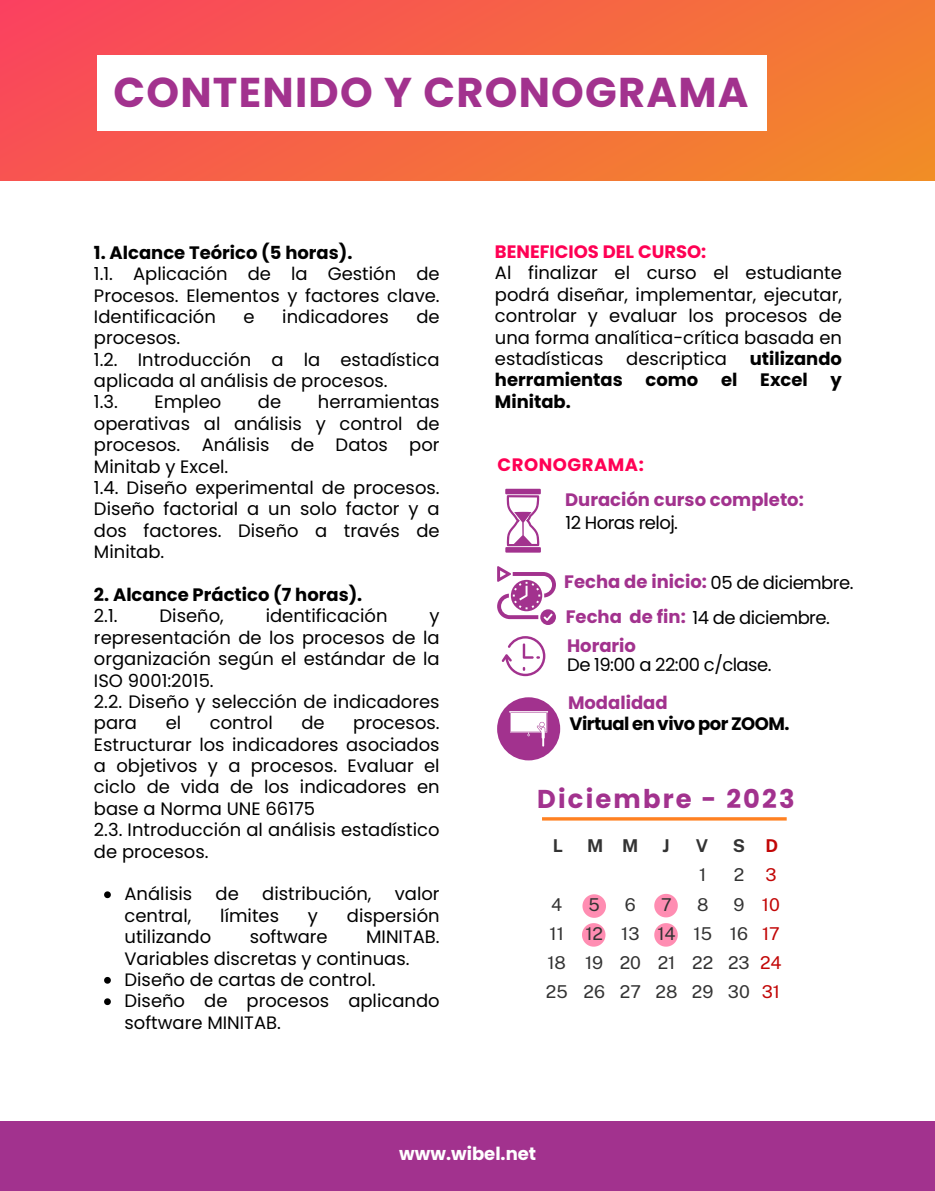
<style>
.page{position:relative;width:935px;height:1191px;background:#fff}
.page>*{position:absolute;margin:0;border:0;box-sizing:border-box;transform-origin:0 0}
.t1{font:700 41.55px "Poppins";letter-spacing:.03em;color:#a2328e}
.t2{font:700 25.8px "Poppins";letter-spacing:.085em;color:#a2328e}
.t3{font:18px/21.3px "Poppins";color:#000;text-align:justify}
.t4{font:700 18px "Poppins";color:#000}
.t5{font:700 18px "Poppins";color:#a2328e}
.t6{font:18px "Poppins";letter-spacing:-.03em;color:#000}
.t7{font:700 18px "Poppins";letter-spacing:-.03em;color:#000}
.t8{font:700 18px "Poppins";color:#ff0054}
.t9{font:700 18px "Poppins";color:#fff}
.t10{font:700 18px "Poppins";letter-spacing:.03em;color:#ff0054}
.t11{font:17.7px "Public Sans";color:#333}
.t12{font:17.7px "Public Sans";color:#c20606}
.t13{font:700 17.7px "Public Sans";color:#333}
.t14{font:700 17.7px "Public Sans";color:#c20606}
.s1{font-weight:400;color:#000}
.s2{font-weight:700;color:#a2328e}
</style>
<div class="page">
<div style="left:1px;top:0;width:934px;height:181px;background:linear-gradient(to right,#f94d5c,#f2852f)"></div>
<div style="left:0;top:1121px;width:935px;height:69px;background:#a2328e"></div>
<svg style="left:104px;top:891px;width:7px;height:7px"></svg>
<svg style="left:104px;top:976px;width:7px;height:7px"></svg>
<svg style="left:104px;top:998px;width:7px;height:6px"></svg>
<div style="left:97px;top:55px;width:669px;height:75px;background:#fff"></div>
<svg style="left:505px;top:488px;width:36px;height:64px"></svg>
<svg style="left:502px;top:636px;width:43px;height:40px"></svg>
<svg style="left:497px;top:566px;width:59px;height:58px"></svg>
<hr style="left:542px;top:817px;width:245px;height:3px;background:#ff8122">
<svg style="left:582px;top:894px;width:24px;height:23px"></svg>
<svg style="left:654px;top:893px;width:24px;height:24px"></svg>
<svg style="left:582px;top:923px;width:23px;height:23px"></svg>
<svg style="left:654px;top:923px;width:24px;height:23px"></svg>
<svg style="left:497px;top:697px;width:63px;height:63px"></svg>
<p class="t1" style="left:113px;top:64px;width:636px">CONTENIDO Y CRONOGRAMA</p>
<p class="t4" style="left:94px;top:240px;width:260px">1. Alcance Teórico (5 horas).</p>
<p class="t3" style="left:94px;top:263px;width:347px">1.1. Aplicación de la Gestión de Procesos. Elementos y factores clave.<br>Identificación</p>
<p class="t3" style="left:243px;top:306px;width:13px">e</p>
<p class="t3" style="left:282px;top:306px;width:108px">indicadores</p>
<p class="t3" style="left:416px;top:306px;width:25px">de</p>
<p class="t3" style="left:94px;top:327px;width:88px">procesos.</p>
<p class="t3" style="left:94px;top:349px;width:347px">1.2. Introducción a la estadística aplicada al análisis de procesos.</p>
<p class="t3" style="left:94px;top:391px;width:25px">1.3.</p>
<p class="t3" style="left:154px;top:391px;width:68px">Empleo</p>
<p class="t3" style="left:258px;top:391px;width:25px">de</p>
<p class="t3" style="left:94px;top:391px;width:347px;text-indent:224px">herramientas operativas al análisis y control de procesos. Análisis de Datos por Minitab y Excel.</p>
<p class="t3" style="left:94px;top:477px;width:347px">1.4. Diseño experimental de procesos.<br>Diseño factorial a un solo factor y a dos factores. Diseño a través de Minitab.</p>
<p class="t4" style="left:94px;top:582px;width:270px">2. Alcance Práctico (7 horas).</p>
<p class="t3" style="left:94px;top:605px;width:25px">2.1.</p>
<p class="t3" style="left:160px;top:605px;width:66px">Diseño,</p>
<p class="t3" style="left:266px;top:605px;width:123px">identificación</p>
<p class="t3" style="left:94px;top:605px;width:347px;text-indent:336px">y representación de los procesos de la organización según el estándar de la ISO 9001:2015.</p>
<p class="t3" style="left:94px;top:691px;width:347px">2.2. Diseño y selección de indicadores para</p>
<p class="t3" style="left:166px;top:712px;width:17px">el</p>
<p class="t3" style="left:210px;top:712px;width:65px">control</p>
<p class="t3" style="left:301px;top:712px;width:25px">de</p>
<p class="t3" style="left:94px;top:712px;width:347px;text-indent:259px">procesos.<br>Estructurar los indicadores asociados a objetivos y a procesos. Evaluar el ciclo de vida de los indicadores en base a Norma UNE 66175</p>
<p class="t3" style="left:94px;top:819px;width:347px">2.3. Introducción al análisis estadístico de procesos.</p>
<p class="t3" style="left:125px;top:883px;width:69px">Análisis</p>
<p class="t3" style="left:216px;top:883px;width:25px">de</p>
<p class="t3" style="left:262px;top:883px;width:111px">distribución,</p>
<p class="t3" style="left:395px;top:883px;width:46px">valor</p>
<p class="t3" style="left:125px;top:904px;width:68px">central,</p>
<p class="t3" style="left:220px;top:904px;width:60px">límites</p>
<p class="t3" style="left:308px;top:904px;width:12px">y</p>
<p class="t3" style="left:347px;top:904px;width:94px">dispersión</p>
<p class="t3" style="left:125px;top:926px;width:88px">utilizando</p>
<p class="t3" style="left:250px;top:926px;width:80px">software</p>
<p class="t3" style="left:125px;top:926px;width:317px;text-indent:242px">MINITAB.<br>Variables discretas y continuas.</p>
<p class="t3" style="left:125px;top:968px;width:253px">Diseño de cartas de control.</p>
<p class="t3" style="left:125px;top:990px;width:317px">Diseño de procesos aplicando software MINITAB.</p>
<p class="t8" style="left:495px;top:239px;width:213px">BENEFICIOS DEL CURSO:</p>
<p class="t3" style="left:495px;top:262px;width:348px">Al finalizar el curso el estudiante podrá diseñar, implementar, ejecutar, controlar y evaluar los procesos de una forma analítica-crítica basada en estadísticas</p>
<p class="t3" style="left:626px;top:348px;width:102px">descriptica</p>
<p class="t4" style="left:750px;top:346px;width:94px">utilizando</p>
<p class="t4" style="left:495px;top:367px;width:129px">herramientas</p>
<p class="t4" style="left:645px;top:367px;width:54px">como</p>
<p class="t4" style="left:721px;top:367px;width:18px">el</p>
<p class="t4" style="left:760px;top:367px;width:49px">Excel</p>
<p class="t4" style="left:831px;top:367px;width:13px">y</p>
<p class="t4" style="left:495px;top:389px;width:77px">Minitab.</p>
<p class="t10" style="left:497px;top:452px;width:148px">CRONOGRAMA:</p>
<p class="t5" style="left:565px;top:486px;width:240px">Duración curso completo:</p>
<p class="t6" style="left:565px;top:509px;width:114px">12 Horas reloj.</p>
<p class="t5" style="left:564px;top:569px;width:291px">Fecha de inicio: <span class="s1">05 de diciembre.</span></p>
<p class="t6" style="left:566px;top:604px;width:266px"><span class="s2">Fecha de fin:</span> 14 de diciembre.</p>
<p class="t5" style="left:567px;top:633px;width:71px">Horario</p>
<p class="t6" style="left:567px;top:652px;width:206px">De 19:00 a 22:00 c/clase.</p>
<p class="t5" style="left:568px;top:690px;width:101px">Modalidad</p>
<p class="t7" style="left:570px;top:710px;width:221px">Virtual en vivo por ZOOM.</p>
<p class="t2" style="left:537px;top:780px;width:259px">Diciembre - 2023</p>
<p class="t13" style="left:553px;top:835px;width:12px">L</p>
<p class="t13" style="left:587px;top:835px;width:18px">M</p>
<p class="t13" style="left:622px;top:835px;width:18px">M</p>
<p class="t13" style="left:662px;top:835px;width:9px">J</p>
<p class="t13" style="left:696px;top:835px;width:14px">V</p>
<p class="t13" style="left:733px;top:835px;width:14px">S</p>
<p class="t14" style="left:765px;top:835px;width:14px">D</p>
<p class="t12" style="left:765px;top:864px;width:13px">3</p>
<p class="t12" style="left:762px;top:893px;width:20px">10</p>
<p class="t12" style="left:762px;top:922px;width:19px">17</p>
<p class="t11" style="left:734px;top:864px;width:12px">2</p>
<p class="t11" style="left:733px;top:893px;width:13px">9</p>
<p class="t11" style="left:730px;top:922px;width:20px">16</p>
<p class="t11" style="left:728px;top:951px;width:23px">23</p>
<p class="t11" style="left:728px;top:981px;width:23px">30</p>
<p class="t12" style="left:762px;top:981px;width:20px">31</p>
<p class="t11" style="left:699px;top:864px;width:9px">1</p>
<p class="t11" style="left:625px;top:893px;width:12px">6</p>
<p class="t11" style="left:621px;top:922px;width:20px">13</p>
<p class="t11" style="left:697px;top:893px;width:13px">8</p>
<p class="t11" style="left:693px;top:922px;width:20px">15</p>
<p class="t11" style="left:551px;top:893px;width:13px">4</p>
<p class="t11" style="left:550px;top:922px;width:16px">11</p>
<p class="t11" style="left:589px;top:893px;width:13px">5</p>
<p class="t11" style="left:585px;top:922px;width:19px">12</p>
<p class="t11" style="left:585px;top:951px;width:20px">19</p>
<p class="t11" style="left:583px;top:981px;width:23px">26</p>
<p class="t11" style="left:661px;top:893px;width:12px">7</p>
<p class="t11" style="left:657px;top:922px;width:20px">14</p>
<p class="t11" style="left:658px;top:951px;width:19px">21</p>
<p class="t11" style="left:656px;top:981px;width:23px">28</p>
<p class="t11" style="left:547px;top:951px;width:20px">18</p>
<p class="t12" style="left:760px;top:951px;width:23px">24</p>
<p class="t11" style="left:546px;top:981px;width:23px">25</p>
<p class="t11" style="left:620px;top:951px;width:23px">20</p>
<p class="t11" style="left:620px;top:981px;width:23px">27</p>
<p class="t11" style="left:692px;top:951px;width:23px">22</p>
<p class="t11" style="left:692px;top:981px;width:23px">29</p>
<p class="t9" style="left:399px;top:1140px;width:138px">www.wibel.net</p>
</div>
